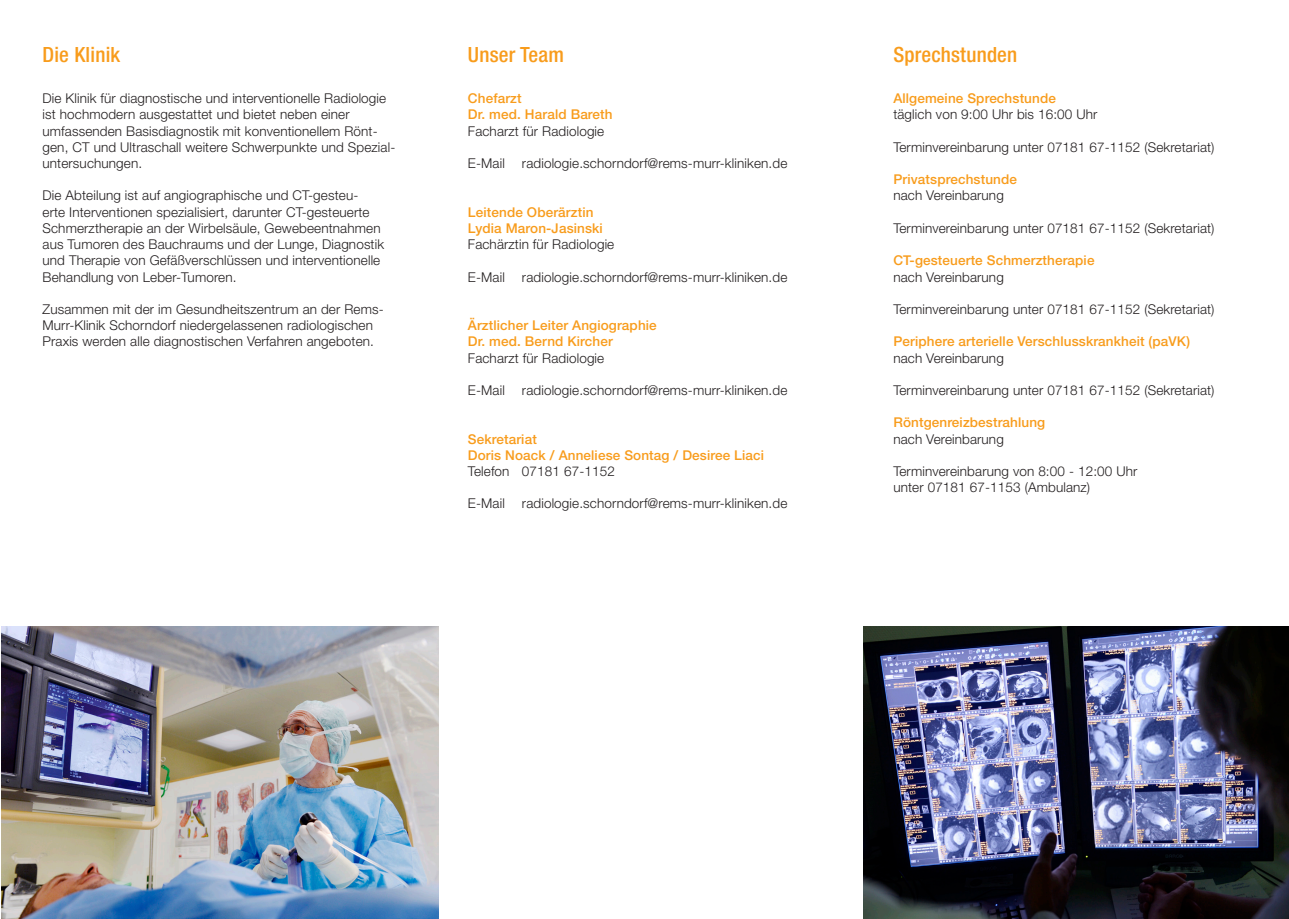
<style>
.page{position:relative;width:1289px;height:919px;background:#fff}
.page>*{position:absolute;margin:0;border:0;box-sizing:border-box;transform-origin:0 0}
.t1{font:500 condensed 21px "Helvetica Neue LT Pro";letter-spacing:.01em;color:#f89c1c}
.t2{font:300 13.5px/16.2px "Helvetica Neue LT Pro";letter-spacing:.01em;color:#231f20}
.t3{font:500 13.5px/16.2px "Helvetica Neue LT Pro";letter-spacing:.01em;color:#f89c1c}
.s1{font-weight:500;color:#f89c1c}
.s2{font-weight:300;color:#231f20}
</style>
<div class="page">
<img style="left:863px;top:626px;width:425px;height:292px">
<img style="left:2px;top:626px;width:436px;height:292px">
<p class="t1" style="left:43px;top:42px;width:79px">Die Klinik</p>
<p class="t2" style="left:43px;top:90px;width:345px">Die Klinik für diagnostische und interventionelle Radiologie ist hochmodern ausgestattet und bietet neben einer</p>
<p class="t2" style="left:43px;top:122px;width:354px">umfassenden Basisdiagnostik mit konventionellem Rönt&shy;gen, CT und Ultraschall weitere Schwerpunkte und Spezial&shy;untersuchungen.</p>
<p class="t2" style="left:43px;top:187px;width:343px">Die Abteilung ist auf angiographische und CT-gesteu&shy;erte Interventionen spezialisiert, darunter CT-gesteuerte Schmerztherapie an der Wirbelsäule, Gewebeentnahmen aus Tumoren des Bauchraums und der Lunge, Diagnostik und Therapie von Gefäßverschlüssen und interventionelle Behandlung von Leber-Tumoren.</p>
<p class="t2" style="left:43px;top:301px;width:343px">Zusammen mit der im Gesundheitszentrum an der Rems-<br>Murr-Klinik Schorndorf niedergelassenen radiologischen<br>Praxis werden alle diagnostischen Verfahren angeboten.</p>
<p class="t1" style="left:468px;top:42px;width:97px">Unser Team</p>
<p class="t3" style="left:468px;top:90px;width:55px">Chefarzt</p>
<p class="t3" style="left:468px;top:106px;width:146px">Dr. med. Harald Bareth</p>
<p class="t2" style="left:468px;top:122px;width:138px">Facharzt für Radiologie</p>
<p class="t2" style="left:468px;top:155px;width:38px">E-Mail</p>
<p class="t2" style="left:522px;top:155px;width:267px">radiologie.schorndorf@rems-murr-kliniken.de</p>
<p class="t3" style="left:468px;top:204px;width:127px">Leitende Oberärztin</p>
<p class="t3" style="left:468px;top:220px;width:136px">Lydia Maron-Jasinski</p>
<p class="t2" style="left:468px;top:236px;width:148px">Fachärztin für Radiologie</p>
<p class="t2" style="left:468px;top:268px;width:38px">E-Mail</p>
<p class="t2" style="left:522px;top:268px;width:267px">radiologie.schorndorf@rems-murr-kliniken.de</p>
<p class="t3" style="left:468px;top:317px;width:190px">Ärztlicher Leiter Angiographie</p>
<p class="t3" style="left:468px;top:333px;width:146px">Dr. med. Bernd Kircher</p>
<p class="t2" style="left:468px;top:349px;width:138px">Facharzt für Radiologie</p>
<p class="t2" style="left:468px;top:382px;width:38px">E-Mail</p>
<p class="t2" style="left:522px;top:382px;width:267px">radiologie.schorndorf@rems-murr-kliniken.de</p>
<p class="t3" style="left:468px;top:430px;width:70px">Sekretariat</p>
<p class="t3" style="left:468px;top:447px;width:297px">Doris Noack / Anneliese Sontag / Desiree Liaci</p>
<p class="t2" style="left:468px;top:463px;width:148px">Telefon 07181 67-1152</p>
<p class="t2" style="left:468px;top:495px;width:38px">E-Mail</p>
<p class="t2" style="left:522px;top:495px;width:267px">radiologie.schorndorf@rems-murr-kliniken.de</p>
<p class="t1" style="left:893px;top:42px;width:125px">Sprechstunden</p>
<p class="t2" style="left:893px;top:90px;width:206px"><span class="s1">Allgemeine Sprechstunde </span>täglich von 9:00 Uhr bis 16:00 Uhr</p>
<p class="t2" style="left:893px;top:139px;width:323px">Terminvereinbarung unter 07181 67-1152 (Sekretariat)</p>
<p class="t3" style="left:893px;top:171px;width:125px">Privatsprechstunde <span class="s2">nach Vereinbarung</span></p>
<p class="t2" style="left:893px;top:220px;width:323px">Terminvereinbarung unter 07181 67-1152 (Sekretariat)</p>
<p class="t3" style="left:893px;top:252px;width:203px">CT-gesteuerte Schmerztherapie</p>
<p class="t2" style="left:893px;top:268px;width:112px">nach Vereinbarung</p>
<p class="t2" style="left:893px;top:301px;width:323px">Terminvereinbarung unter 07181 67-1152 (Sekretariat)</p>
<p class="t3" style="left:893px;top:333px;width:298px">Periphere arterielle Verschlusskrankheit (paVK)</p>
<p class="t2" style="left:893px;top:349px;width:112px">nach Vereinbarung</p>
<p class="t2" style="left:893px;top:382px;width:323px">Terminvereinbarung unter 07181 67-1152 (Sekretariat)</p>
<p class="t3" style="left:893px;top:414px;width:153px">Röntgenreizbestrahlung</p>
<p class="t2" style="left:893px;top:430px;width:112px">nach Vereinbarung</p>
<p class="t2" style="left:893px;top:463px;width:245px">Terminvereinbarung von 8:00 - 12:00 Uhr unter 07181 67-1153 (Ambulanz)</p>
</div>
